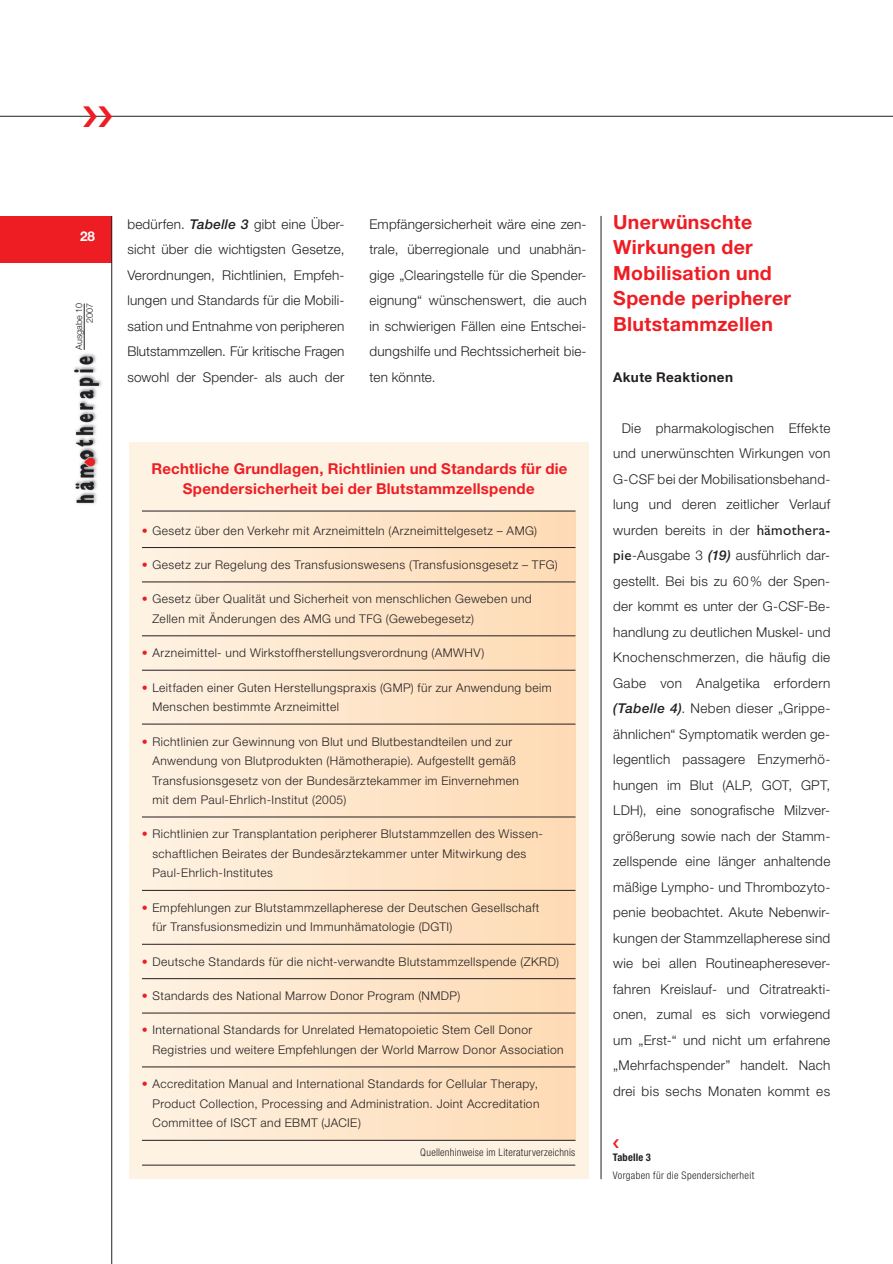
<style>
.page{position:relative;width:893px;height:1264px;background:#fff}
.page>*{position:absolute;margin:0;border:0;box-sizing:border-box;transform-origin:0 0}
.t1{font:700 19.5px/25.5px "Helvetica Neue";letter-spacing:.015em;color:#ee1d23}
.t2{font:700 15px/19.5px "Helvetica Neue";letter-spacing:.015em;color:#ee1d23;text-align:center}
.t3{font:300 13.5px/25.5px "Helvetica Neue";letter-spacing:.015em;color:#231f20;text-align:justify}
.t4{font:700 13.5px "Helvetica Neue";letter-spacing:.03em;color:#231f20}
.t5{font:700 13.5px "Helvetica Neue";color:#fff}
.t6{font:300 12px/19.5px "Helvetica Neue";letter-spacing:.035em;color:#231f20}
.t7{font:300 condensed 10.5px "Helvetica Neue";letter-spacing:.03em;color:#231f20}
.t8{font:700 condensed 10.5px "Helvetica Neue";letter-spacing:.015em;color:#231f20}
.t9{font:300 9px/10.8px "Helvetica Neue";color:#231f20;text-align:right}
.s1{font-weight:500;font-style:italic}
.s2{color:#ee1d23}
.s3{font-family:"Gill Sans";font-weight:400;font-size:15px}
</style>
<div class="page">
<hr style="left:0;top:116px;width:893px;height:1px;background:#231f20">
<div style="left:0;top:216px;width:112px;height:47px;background:#ee1d23"></div>
<hr style="left:111px;top:216px;width:1px;height:1048px;background:#231f20">
<img style="left:74px;top:347px;width:28px;height:157px">
<hr style="left:84px;top:304px;width:1px;height:46px;background:#231f20">
<hr style="left:601px;top:216px;width:1px;height:963px;background:#231f20">
<div style="left:129px;top:442px;width:459px;height:737px;background:#fef2e2"></div>
<div style="left:141px;top:511px;width:434px;height:629px;background:linear-gradient(to right,#fdf1e1,#fdd9b3)"></div>
<hr style="left:142px;top:511px;width:433px;height:1px;background:#231f20">
<hr style="left:142px;top:547px;width:433px;height:1px;background:#231f20">
<hr style="left:142px;top:582px;width:433px;height:1px;background:#231f20">
<hr style="left:142px;top:635px;width:433px;height:1px;background:#231f20">
<hr style="left:142px;top:670px;width:433px;height:1px;background:#231f20">
<hr style="left:142px;top:724px;width:433px;height:1px;background:#231f20">
<hr style="left:142px;top:817px;width:433px;height:1px;background:#231f20">
<hr style="left:142px;top:890px;width:433px;height:1px;background:#231f20">
<hr style="left:142px;top:944px;width:433px;height:1px;background:#231f20">
<hr style="left:142px;top:978px;width:433px;height:1px;background:#231f20">
<hr style="left:142px;top:1013px;width:433px;height:1px;background:#231f20">
<hr style="left:142px;top:1067px;width:433px;height:1px;background:#231f20">
<hr style="left:142px;top:1140px;width:433px;height:1px;background:#231f20">
<hr style="left:142px;top:1165px;width:433px;height:1px;background:#231f20">
<svg style="left:83px;top:115px;width:29px;height:2px"></svg>
<p class="t5" style="left:80px;top:232px;width:17px">28</p>
<p class="t9" style="left:74px;top:350px;width:48px;rotate:-90deg">Ausgabe 10<br>2007</p>
<p class="t3" style="left:127px;top:212px;width:219px">bedürfen. <span class="s1">Tabelle 3</span> gibt eine Über&shy;sicht über die wichtigsten Gesetze, Verordnungen, Richtlinien, Empfeh&shy;lungen und Standards für die Mobili&shy;sation und Entnahme von peripheren Blutstammzellen. Für kritische Fragen sowohl der Spender- als auch der</p>
<p class="t3" style="left:369px;top:212px;width:219px">Empfängersicherheit wäre eine zen&shy;trale, überregionale und unabhän&shy;gige „Clearingstelle für die Spender&shy;eignung“ wünschenswert, die auch in schwierigen Fällen eine Entschei&shy;dungshilfe und Rechtssicherheit bie&shy;ten könnte.</p>
<h1 class="t1" style="left:613px;top:211px;width:180px">Unerwünschte<br>Wirkungen der<br>Mobilisation und<br>Spende peripherer<br>Blutstammzellen</h1>
<p class="t4" style="left:613px;top:372px;width:121px">Akute Reaktionen</p>
<p class="t2" style="left:151px;top:460px;width:417px">Rechtliche Grundlagen, Richtlinien und Standards für die<br>Spendersicherheit bei der Blutstammzellspende</p>
<p class="t6" style="left:142px;top:522px;width:397px"><span class="s2">•</span> Gesetz über den Verkehr mit Arzneimitteln (Arzneimittelgesetz – AMG)</p>
<p class="t6" style="left:142px;top:556px;width:417px"><span class="s2">•</span> Gesetz zur Regelung des Transfusionswesens (Transfusionsgesetz – TFG)</p>
<p class="t6" style="left:152px;top:590px;width:381px;text-indent:-10px"><span class="s2">•</span> Gesetz über Qualität und Sicherheit von menschlichen Geweben und<br>Zellen mit Änderungen des AMG und TFG (Gewebegesetz)</p>
<p class="t6" style="left:142px;top:644px;width:344px"><span class="s2">•</span> Arzneimittel- und Wirkstoffherstellungsverordnung (AMWHV)</p>
<p class="t6" style="left:152px;top:679px;width:401px;text-indent:-10px"><span class="s2">•</span> Leitfaden einer Guten Herstellungspraxis (GMP) für zur Anwendung beim<br>Menschen bestimmte Arzneimittel</p>
<p class="t6" style="left:152px;top:733px;width:368px;text-indent:-10px"><span class="s2">•</span> Richtlinien zur Gewinnung von Blut und Blutbestandteilen und zur Anwendung von Blutprodukten (Hämotherapie). Aufgestellt gemäß Transfusionsgesetz von der Bundesärztekammer im Einvernehmen mit dem Paul-Ehrlich-Institut (2005)</p>
<p class="t6" style="left:152px;top:825px;width:392px;text-indent:-10px"><span class="s2">•</span> Richtlinien zur Transplantation peripherer Blutstammzellen des Wissen&shy;schaftlichen Beirates der Bundesärztekammer unter Mitwirkung des<br>Paul-Ehrlich-Institutes</p>
<p class="t6" style="left:152px;top:899px;width:388px;text-indent:-10px"><span class="s2">•</span> Empfehlungen zur Blutstammzellapherese der Deutschen Gesellschaft für Transfusionsmedizin und Immunhämatologie (DGTI)</p>
<p class="t6" style="left:142px;top:953px;width:419px"><span class="s2">•</span> Deutsche Standards für die nicht-verwandte Blutstammzellspende (ZKRD)</p>
<p class="t6" style="left:142px;top:987px;width:320px"><span class="s2">•</span> Standards des National Marrow Donor Program (NMDP)</p>
<p class="t6" style="left:152px;top:1021px;width:413px;text-indent:-10px"><span class="s2">•</span> International Standards for Unrelated Hematopoietic Stem Cell Donor<br>Registries und weitere Empfehlungen der World Marrow Donor Association</p>
<p class="t6" style="left:152px;top:1075px;width:388px;text-indent:-11px"><span class="s2">•</span> Accreditation Manual and International Standards for Cellular Therapy,<br>Product Collection, Processing and Administration. Joint Accreditation<br>Committee of ISCT and EBMT (JACIE)</p>
<p class="t7" style="left:420px;top:1149px;width:156px">Quellenhinweise im Literaturverzeichnis</p>
<p class="t3" style="left:613px;top:416px;width:219px;text-indent:9px">Die pharmakologischen Effekte und unerwünschten Wirkungen von G-CSF bei der Mobilisationsbehand&shy;lung und deren zeitlicher Verlauf wurden bereits in der <span class="s3">hämothera&shy;pie</span>-Ausgabe 3 <span class="s1">(19)</span> ausführlich dar&shy;gestellt. Bei bis zu 60% der Spen&shy;der kommt es unter der G-CSF-Be&shy;handlung zu deutlichen Muskel- und Knochenschmerzen, die häufig die Gabe von Analgetika erfordern <span class="s1">(Tabelle 4)</span>. Neben dieser „Grippe&shy;ähnlichen“ Symptomatik werden ge&shy;legentlich passagere Enzymerhö&shy;hungen im Blut (ALP, GOT, GPT, LDH), eine sonografische Milzver&shy;größerung sowie nach der Stamm&shy;zellspende eine länger anhaltende mäßige Lympho- und Thrombozyto&shy;penie beobachtet. Akute Nebenwir&shy;kungen der Stammzellapherese sind wie bei allen Routineapheresever&shy;fahren Kreislauf- und Citratreakti&shy;onen, zumal es sich vorwiegend um „Erst-“ und nicht um erfahrene „Mehrfachspender” handelt. Nach drei bis sechs Monaten kommt es</p>
<p class="t8" style="left:613px;top:1154px;width:40px">Tabelle 3</p>
<p class="t7" style="left:613px;top:1172px;width:143px">Vorgaben für die Spendersicherheit</p>
</div>
